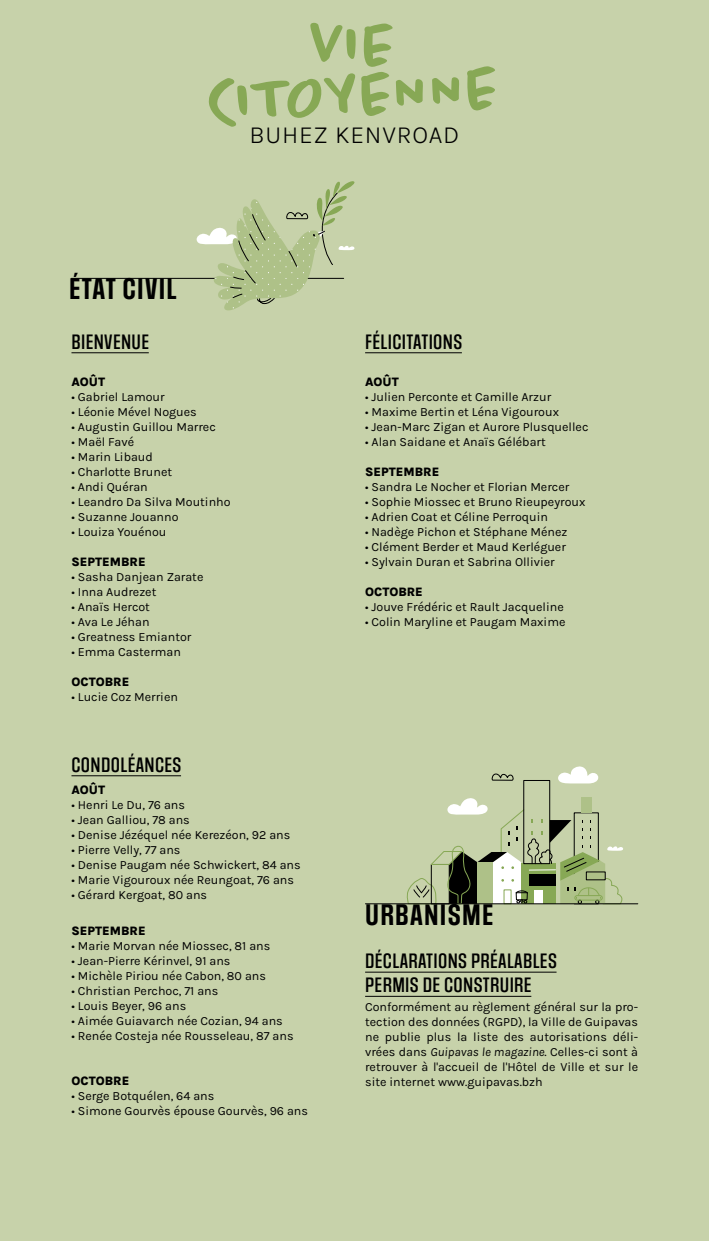
<style>
.page{position:relative;width:709px;height:1241px;background:#fff}
.page>*{position:absolute;margin:0;border:0;box-sizing:border-box;transform-origin:0 0}
.t1{font:500 64.75px "Chantal";color:#87a855}
.t2{font:600 25px "Social Gothic";letter-spacing:.05em;color:#000}
.t3{font:300 25px "Karla";letter-spacing:.03em;color:#000}
.t4{font:500 17.5px/24.1px "Social Gothic";letter-spacing:.02em;color:#000}
.t5{font:12.5px/15px "Karla";color:#000;text-align:justify}
.t6{font:800 12.5px "Karla";color:#000}
.s1{font-style:italic}
</style>
<div class="page">
<div style="left:0;top:0;width:709px;height:1240px;background:#c7d2aa"></div>
<hr style="left:71px;top:352px;width:78px;height:1px;background:#000">
<hr style="left:71px;top:775px;width:110px;height:1px;background:#000">
<div style="left:523px;top:780px;width:27px;height:83px;border:1px solid #000"></div>
<svg style="left:558px;top:766px;width:40px;height:17px"></svg>
<svg style="left:406px;top:796px;width:217px;height:107px"></svg>
<svg style="left:491px;top:773px;width:23px;height:7px"></svg>
<hr style="left:365px;top:903px;width:273px;height:1px;background:#000">
<hr style="left:365px;top:971px;width:191px;height:1px;background:#000">
<hr style="left:365px;top:995px;width:166px;height:1px;background:#000">
<hr style="left:71px;top:278px;width:273px;height:1px;background:#000">
<svg style="left:196px;top:181px;width:159px;height:130px"></svg>
<hr style="left:365px;top:352px;width:97px;height:1px;background:#000">
<h1 class="t1" style="left:207px;top:63px;width:293px;rotate:-3deg">CITOYENNE</h1>
<h2 class="t3" style="left:249px;top:119px;width:211px">BUHEZ KENVROAD</h2>
<h2 class="t2" style="left:69px;top:272px;width:109px">ÉTAT CIVIL</h2>
<h3 class="t4" style="left:71px;top:330px;width:79px">BIENVENUE</h3>
<p class="t6" style="left:71px;top:373px;width:35px">AOÛT</p>
<p class="t5" style="left:71px;top:389px;width:95px">• Gabriel Lamour</p>
<p class="t5" style="left:71px;top:404px;width:127px">• Léonie Mével Nogues</p>
<p class="t5" style="left:71px;top:419px;width:146px">• Augustin Guillou Marrec</p>
<p class="t5" style="left:71px;top:434px;width:64px">• Maël Favé</p>
<p class="t5" style="left:71px;top:449px;width:83px">• Marin Libaud</p>
<p class="t5" style="left:71px;top:464px;width:102px">• Charlotte Brunet</p>
<p class="t5" style="left:71px;top:479px;width:78px">• Andi Quéran</p>
<p class="t5" style="left:71px;top:494px;width:161px">• Leandro Da Silva Moutinho</p>
<p class="t5" style="left:71px;top:509px;width:108px">• Suzanne Jouanno</p>
<p class="t5" style="left:71px;top:524px;width:96px">• Louiza Youénou</p>
<p class="t6" style="left:71px;top:553px;width:76px">SEPTEMBRE</p>
<p class="t5" style="left:71px;top:569px;width:133px">• Sasha Danjean Zarate</p>
<p class="t5" style="left:71px;top:584px;width:86px">• Inna Audrezet</p>
<p class="t5" style="left:71px;top:599px;width:80px">• Anaïs Hercot</p>
<p class="t5" style="left:71px;top:614px;width:80px">• Ava Le Jéhan</p>
<p class="t5" style="left:71px;top:629px;width:121px">• Greatness Emiantor</p>
<p class="t5" style="left:71px;top:644px;width:111px">• Emma Casterman</p>
<p class="t6" style="left:71px;top:673px;width:59px">OCTOBRE</p>
<p class="t5" style="left:71px;top:689px;width:108px">• Lucie Coz Merrien</p>
<h3 class="t4" style="left:71px;top:753px;width:111px">CONDOLÉANCES</h3>
<p class="t6" style="left:71px;top:781px;width:35px">AOÛT</p>
<p class="t5" style="left:71px;top:796px;width:115px">• Henri Le Du, 76 ans</p>
<p class="t5" style="left:71px;top:811px;width:120px">• Jean Galliou, 78 ans</p>
<p class="t5" style="left:71px;top:826px;width:220px">• Denise Jézéquel née Kerezéon, 92 ans</p>
<p class="t5" style="left:71px;top:841px;width:110px">• Pierre Velly, 77 ans</p>
<p class="t5" style="left:71px;top:856px;width:231px">• Denise Paugam née Schwickert, 84 ans</p>
<p class="t5" style="left:71px;top:871px;width:224px">• Marie Vigouroux née Reungoat, 76 ans</p>
<p class="t5" style="left:71px;top:886px;width:137px">• Gérard Kergoat, 80 ans</p>
<p class="t6" style="left:71px;top:922px;width:76px">SEPTEMBRE</p>
<p class="t5" style="left:71px;top:937px;width:200px">• Marie Morvan née Miossec, 81 ans</p>
<p class="t5" style="left:71px;top:952px;width:160px">• Jean-Pierre Kérinvel, 91 ans</p>
<p class="t5" style="left:71px;top:967px;width:196px">• Michèle Piriou née Cabon, 80 ans</p>
<p class="t5" style="left:71px;top:982px;width:148px">• Christian Perchoc, 71 ans</p>
<p class="t5" style="left:71px;top:997px;width:116px">• Louis Beyer, 96 ans</p>
<p class="t5" style="left:71px;top:1012px;width:213px">• Aimée Guiavarch née Cozian, 94 ans</p>
<p class="t5" style="left:71px;top:1027px;width:224px">• Renée Costeja née Rousseleau, 87 ans</p>
<p class="t6" style="left:71px;top:1072px;width:59px">OCTOBRE</p>
<p class="t5" style="left:71px;top:1087px;width:144px">• Serge Botquélen, 64 ans</p>
<p class="t5" style="left:71px;top:1102px;width:238px">• Simone Gourvès épouse Gourvès, 96 ans</p>
<h3 class="t4" style="left:365px;top:330px;width:99px">FÉLICITATIONS</h3>
<p class="t6" style="left:365px;top:373px;width:35px">AOÛT</p>
<p class="t5" style="left:365px;top:389px;width:187px">• Julien Perconte et Camille Arzur</p>
<p class="t5" style="left:365px;top:404px;width:195px">• Maxime Bertin et Léna Vigouroux</p>
<p class="t5" style="left:365px;top:419px;width:225px">• Jean-Marc Zigan et Aurore Plusquellec</p>
<p class="t5" style="left:365px;top:434px;width:182px">• Alan Saidane et Anaïs Gélébart</p>
<p class="t6" style="left:365px;top:463px;width:76px">SEPTEMBRE</p>
<p class="t5" style="left:365px;top:479px;width:206px">• Sandra Le Nocher et Florian Mercer</p>
<p class="t5" style="left:365px;top:494px;width:222px">• Sophie Miossec et Bruno Rieupeyroux</p>
<p class="t5" style="left:365px;top:509px;width:184px">• Adrien Coat et Céline Perroquin</p>
<p class="t5" style="left:365px;top:524px;width:204px">• Nadège Pichon et Stéphane Ménez</p>
<p class="t5" style="left:365px;top:539px;width:202px">• Clément Berder et Maud Kerléguer</p>
<p class="t5" style="left:365px;top:554px;width:191px">• Sylvain Duran et Sabrina Ollivier</p>
<p class="t6" style="left:365px;top:583px;width:59px">OCTOBRE</p>
<p class="t5" style="left:365px;top:599px;width:200px">• Jouve Frédéric et Rault Jacqueline</p>
<p class="t5" style="left:365px;top:614px;width:202px">• Colin Maryline et Paugam Maxime</p>
<h2 class="t2" style="left:365px;top:898px;width:130px">URBANISME</h2>
<h3 class="t4" style="left:365px;top:949px;width:193px">DÉCLARATIONS PRÉALABLES<br>PERMIS DE CONSTRUIRE</h3>
<p class="t5" style="left:365px;top:998px;width:274px">Conformément au règlement général sur la pro&shy;tection des données (RGPD), la Ville de Guipavas ne publie plus la liste des autorisations déli&shy;vrées dans <span class="s1">Guipavas le magazine</span>. Celles-ci sont à retrouver à l'accueil de l'Hôtel de Ville et sur le site internet www.guipavas.bzh</p>
</div>
